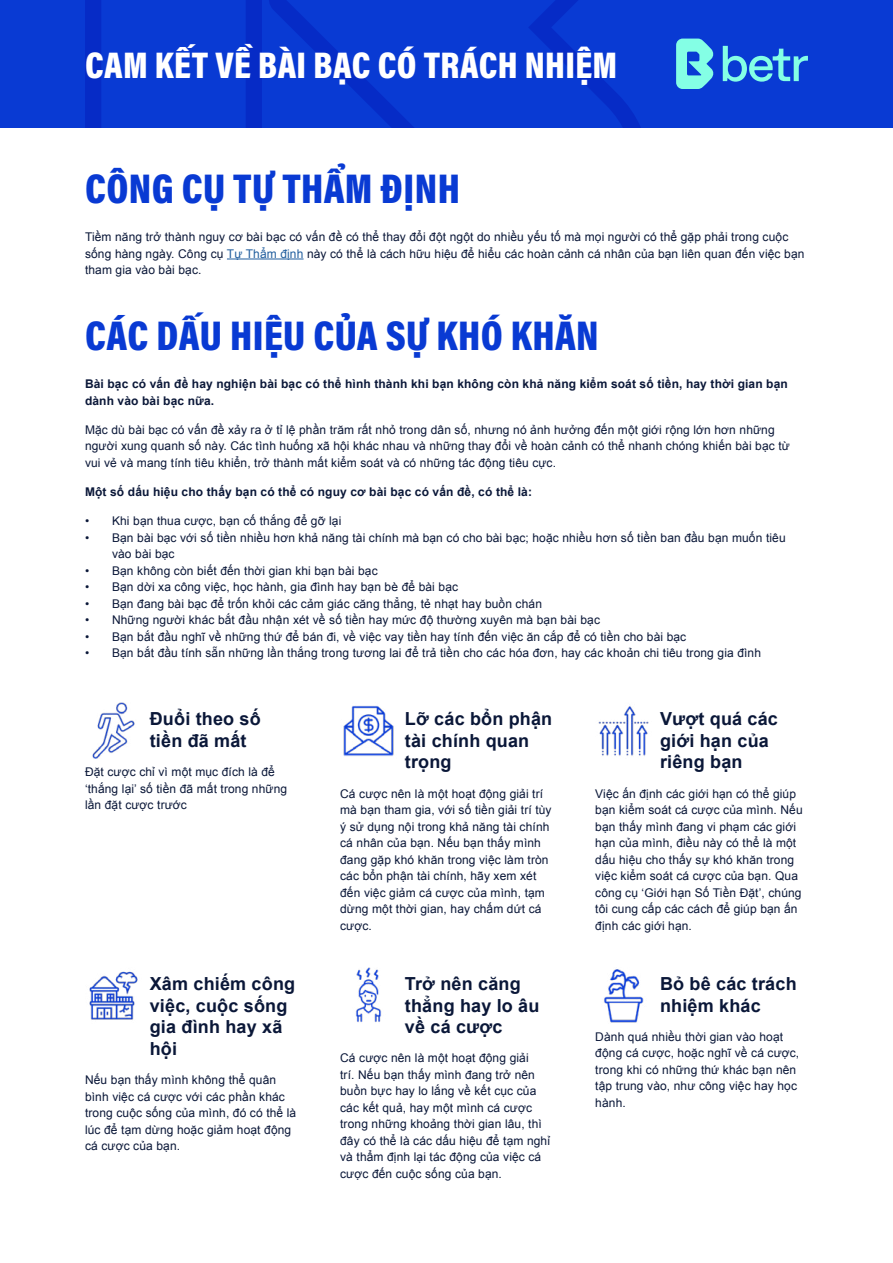
<style>
.page{position:relative;width:893px;height:1263px;background:#fff}
.page>*{position:absolute;margin:0;border:0;box-sizing:border-box;transform-origin:0 0}
.t1{font:900 42px "Acumin Pro Cond";letter-spacing:.01em;color:#093ad3}
.t2{font:900 37.5px "Acumin Pro Cond";letter-spacing:.01em;color:#fff}
.t3{font:700 18px/21.6px "Arial";letter-spacing:.01em;color:#0a1738}
.t4{font:12px/16.5px "Arial";letter-spacing:.01em;color:#0a1738}
.t5{font:700 12px/16.5px "Arial";letter-spacing:.01em;color:#0a1738}
.s1{color:#215e9e}
</style>
<div class="page">
<hr style="left:227px;top:259px;width:77px;height:1px;background:#215e9e">
<div style="left:0;top:0;width:893px;height:128px;background:#093ad3"></div>
<svg style="left:85px;top:0;width:556px;height:128px"></svg>
<svg style="left:676px;top:39px;width:38px;height:50px"></svg>
<svg style="left:723px;top:46px;width:85px;height:36px"></svg>
<img style="left:92px;top:702px;width:43px;height:56px">
<img style="left:343px;top:705px;width:51px;height:51px">
<img style="left:89px;top:971px;width:49px;height:49px">
<img style="left:598px;top:706px;width:51px;height:50px">
<img style="left:604px;top:969px;width:40px;height:54px">
<img style="left:356px;top:967px;width:25px;height:55px">
<h2 class="t2" style="left:85px;top:40px;width:534px">CAM KẾT VỀ BÀI BẠC CÓ TRÁCH NHIỆM</h2>
<h1 class="t1" style="left:85px;top:162px;width:376px">CÔNG CỤ TỰ THẨM ĐỊNH</h1>
<p class="t4" style="left:85px;top:229px;width:721px">Tiềm năng trở thành nguy cơ bài bạc có vấn đề có thể thay đổi đột ngột do nhiều yếu tố mà mọi người có thể gặp phải trong cuộc sống hàng ngày. Công cụ <span class="s1">Tự Thẩm định</span> này có thể là cách hữu hiệu để hiểu các hoàn cảnh cá nhân của bạn liên quan đến việc bạn tham gia vào bài bạc.</p>
<h1 class="t1" style="left:85px;top:308px;width:515px">CÁC DẤU HIỆU CỦA SỰ KHÓ KHĂN</h1>
<p class="t5" style="left:85px;top:376px;width:704px">Bài bạc có vấn đề hay nghiện bài bạc có thể hình thành khi bạn không còn khả năng kiểm soát số tiền, hay thời gian bạn dành vào bài bạc nữa.</p>
<p class="t4" style="left:85px;top:421px;width:706px">Mặc dù bài bạc có vấn đề xảy ra ở tỉ lệ phần trăm rất nhỏ trong dân số, nhưng nó ảnh hưởng đến một giới rộng lớn hơn những người xung quanh số này. Các tình huống xã hội khác nhau và những thay đổi về hoàn cảnh có thể nhanh chóng khiến bài bạc từ vui vẻ và mang tính tiêu khiển, trở thành mất kiểm soát và có những tác động tiêu cực.</p>
<p class="t5" style="left:85px;top:484px;width:448px">Một số dấu hiệu cho thấy bạn có thể có nguy cơ bài bạc có vấn đề, có thể là:</p>
<p class="t4" style="left:85px;top:513px;width:258px">• Khi bạn thua cược, bạn cố thắng để gỡ lại</p>
<p class="t4" style="left:112px;top:529px;width:675px;text-indent:-27px">• Bạn bài bạc với số tiền nhiều hơn khả năng tài chính mà bạn có cho bài bạc; hoặc nhiều hơn số tiền ban đầu bạn muốn tiêu vào bài bạc</p>
<p class="t4" style="left:85px;top:562px;width:294px">• Bạn không còn biết đến thời gian khi bạn bài bạc</p>
<p class="t4" style="left:85px;top:579px;width:375px">• Bạn dời xa công việc, học hành, gia đình hay bạn bè để bài bạc</p>
<p class="t4" style="left:85px;top:595px;width:458px">• Bạn đang bài bạc để trốn khỏi các cảm giác căng thẳng, tẻ nhạt hay buồn chán</p>
<p class="t4" style="left:85px;top:612px;width:516px">• Những người khác bắt đầu nhận xét về số tiền hay mức độ thường xuyên mà bạn bài bạc</p>
<p class="t4" style="left:85px;top:628px;width:603px">• Bạn bắt đầu nghĩ về những thứ để bán đi, về việc vay tiền hay tính đến việc ăn cắp để có tiền cho bài bạc</p>
<p class="t4" style="left:85px;top:645px;width:678px">• Bạn bắt đầu tính sẵn những lần thắng trong tương lai để trả tiền cho các hóa đơn, hay các khoản chi tiêu trong gia đình</p>
<h3 class="t3" style="left:150px;top:709px;width:112px">Đuổi theo số tiền đã mất</h3>
<p class="t4" style="left:85px;top:764px;width:204px">Đặt cược chỉ vì một mục đích là để ‘thắng lại’ số tiền đã mất trong những lần đặt cược trước</p>
<h3 class="t3" style="left:150px;top:973px;width:147px">Xâm chiếm công việc, cuộc sống gia đình hay xã hội</h3>
<p class="t4" style="left:85px;top:1072px;width:213px">Nếu bạn thấy mình không thể quân bình việc cá cược với các phần khác trong cuộc sống của mình, đó có thể là lúc để tạm dừng hoặc giảm hoạt động cá cược của bạn.</p>
<h3 class="t3" style="left:405px;top:709px;width:149px">Lỡ các bổn phận tài chính quan trọng</h3>
<p class="t4" style="left:340px;top:785px;width:213px">Cá cược nên là một hoạt động giải trí mà bạn tham gia, với số tiền giải trí tùy ý sử dụng nội trong khả năng tài chính cá nhân của bạn. Nếu bạn thấy mình đang gặp khó khăn trong việc làm tròn các bổn phận tài chính, hãy xem xét đến việc giảm cá cược của mình, tạm dừng một thời gian, hay chấm dứt cá cược.</p>
<h3 class="t3" style="left:405px;top:973px;width:136px">Trở nên căng thẳng hay lo âu về cá cược</h3>
<p class="t4" style="left:340px;top:1050px;width:211px">Cá cược nên là một hoạt động giải<br>trí. Nếu bạn thấy mình đang trở nên buồn bực hay lo lắng về kết cục của các kết quả, hay một mình cá cược trong những khoảng thời gian lâu, thì đây có thể là các dấu hiệu để tạm nghỉ và thẩm định lại tác động của việc cá cược đến cuộc sống của bạn.</p>
<h3 class="t3" style="left:660px;top:709px;width:119px">Vượt quá các giới hạn của riêng bạn</h3>
<p class="t4" style="left:595px;top:785px;width:209px">Việc ấn định các giới hạn có thể giúp bạn kiểm soát cá cược của mình. Nếu bạn thấy mình đang vi phạm các giới hạn của mình, điều này có thể là một dấu hiệu cho thấy sự khó khăn trong việc kiểm soát cá cược của bạn. Qua công cụ ‘Giới hạn Số Tiền Đặt’, chúng tôi cung cấp các cách để giúp bạn ấn định các giới hạn.</p>
<h3 class="t3" style="left:660px;top:973px;width:138px">Bỏ bê các trách nhiệm khác</h3>
<p class="t4" style="left:595px;top:1028px;width:205px">Dành quá nhiều thời gian vào hoạt động cá cược, hoặc nghĩ về cá cược, trong khi có những thứ khác bạn nên tập trung vào, như công việc hay học hành.</p>
</div>
